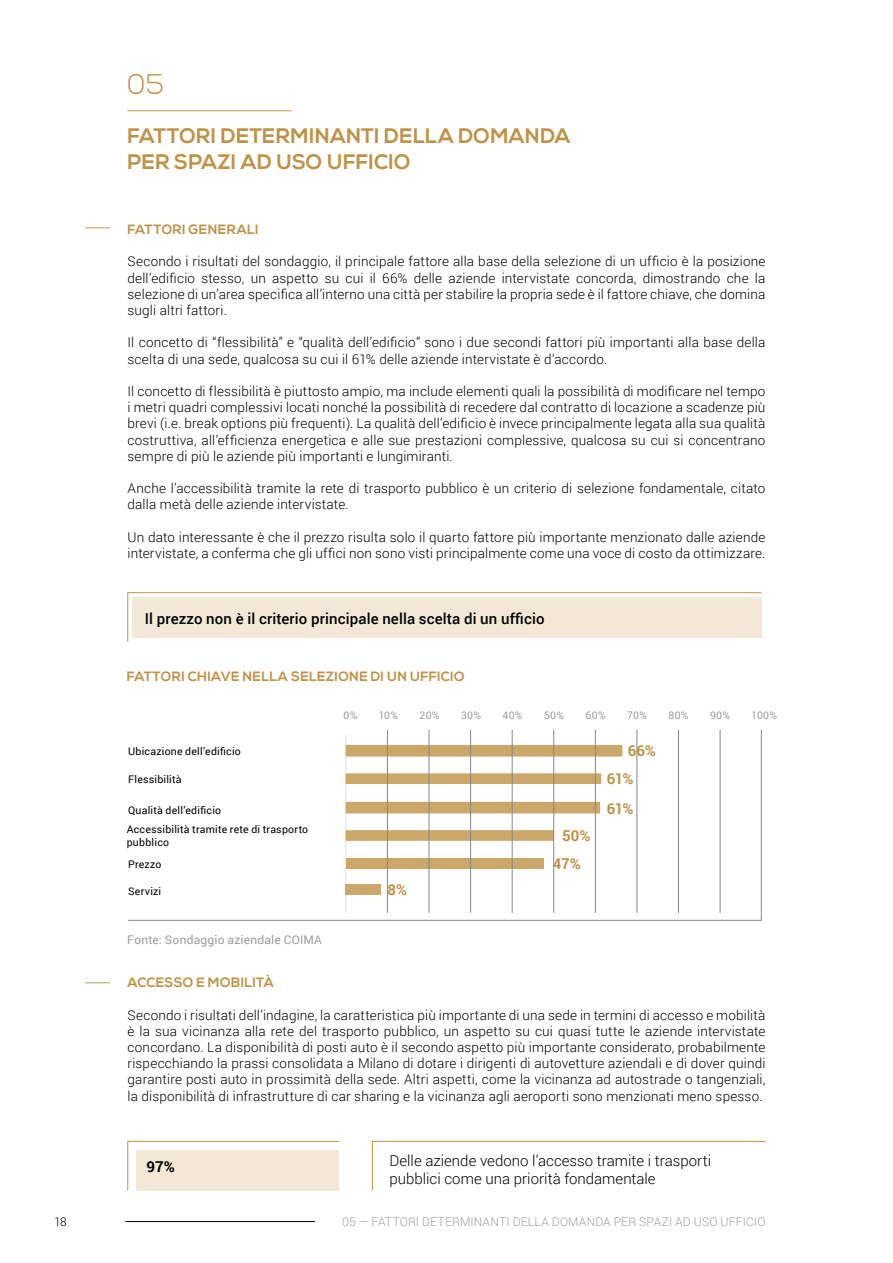
<style>
.page{position:relative;width:893px;height:1263px;background:#fff}
.page>*{position:absolute;margin:0;border:0;box-sizing:border-box;transform-origin:0 0}
.t1{font:300 28.5px "Nexa";color:#be9347}
.t2{font:700 21px/25.2px "Nexa";letter-spacing:.015em;color:#be9347}
.t3{font:300 15px/18px "Roboto";color:#000}
.t4{font:500 15px "Roboto";letter-spacing:.01em;color:#000}
.t5{font:700 15px/27.6px "Roboto";letter-spacing:-.015em;color:#be9347}
.t6{font:700 15px "Roboto";color:#000}
.t7{font:300 13.5px/16.2px "Roboto";letter-spacing:.015em;color:#000;text-align:justify}
.t8{font:700 13.5px "Nexa";letter-spacing:.03em;color:#be9347}
.t9{font:300 12px "Roboto";letter-spacing:.015em;color:#9d9d9c}
.t10{font:12px "Roboto";letter-spacing:.015em;color:#9d9d9c}
.t11{font:300 12px "Roboto";color:#000}
.t12{font:10.5px/12.6px "Roboto";letter-spacing:.02em;color:#000}
.t13{font:10.5px "Roboto";letter-spacing:.025em;color:#9d9d9c}
</style>
<div class="page">
<hr style="left:125px;top:1221px;width:640px;height:1px;background:#000">
<svg style="left:127px;top:592px;width:635px;height:50px"></svg>
<div style="left:132px;top:597px;width:629px;height:40px;background:#f3e8d7"></div>
<div style="left:315px;top:1213px;width:450px;height:19px;background:#fff"></div>
<hr style="left:128px;top:110px;width:164px;height:1px;background:#be9347">
<svg style="left:127px;top:1141px;width:213px;height:50px"></svg>
<svg style="left:372px;top:1141px;width:394px;height:50px"></svg>
<svg style="left:85px;top:982px;width:25px;height:1px"></svg>
<svg style="left:85px;top:227px;width:25px;height:1px"></svg>
<svg style="left:128px;top:729px;width:634px;height:192px"></svg>
<hr style="left:345px;top:734px;width:1px;height:179px;background:#e1e1e1">
<svg style="left:346px;top:745px;width:276px;height:96px"></svg>
<div style="left:346px;top:858px;width:198px;height:10px;background:#cca76a"></div>
<div style="left:346px;top:885px;width:35px;height:10px;background:#cca76a"></div>
<hr style="left:387px;top:730px;width:1px;height:183px;background:#878787">
<hr style="left:429px;top:730px;width:1px;height:183px;background:#878787">
<hr style="left:470px;top:730px;width:1px;height:183px;background:#878787">
<hr style="left:512px;top:730px;width:1px;height:183px;background:#878787">
<hr style="left:553px;top:730px;width:1px;height:183px;background:#878787">
<hr style="left:595px;top:730px;width:1px;height:183px;background:#878787">
<hr style="left:637px;top:730px;width:1px;height:183px;background:#878787">
<hr style="left:678px;top:730px;width:1px;height:183px;background:#878787">
<hr style="left:720px;top:730px;width:1px;height:183px;background:#878787">
<h1 class="t1" style="left:128px;top:68px;width:38px">05</h1>
<h2 class="t2" style="left:128px;top:124px;width:444px">FATTORI DETERMINANTI DELLA DOMANDA<br>PER SPAZI AD USO UFFICIO</h2>
<p class="t8" style="left:128px;top:221px;width:133px">FATTORI GENERALI</p>
<p class="t7" style="left:128px;top:253px;width:639px">Secondo i risultati del sondaggio, il principale fattore alla base della selezione di un ufficio è la posizione dell’edificio stesso, un aspetto su cui il 66% delle aziende intervistate concorda, dimostrando che la selezione di un’area specifica all’interno una città per stabilire la propria sede è il fattore chiave, che domina sugli altri fattori.</p>
<p class="t7" style="left:128px;top:334px;width:639px">Il concetto di “flessibilità” e “qualità dell’edificio” sono i due secondi fattori più importanti alla base della scelta di una sede, qualcosa su cui il 61% delle aziende intervistate è d’accordo.</p>
<p class="t7" style="left:128px;top:383px;width:639px">Il concetto di flessibilità è piuttosto ampio, ma include elementi quali la possibilità di modificare nel tempo i metri quadri complessivi locati nonché la possibilità di recedere dal contratto di locazione a scadenze più brevi (i.e. break options più frequenti). La qualità dell’edificio è invece principalmente legata alla sua qualità costruttiva, all’efficienza energetica e alle sue prestazioni complessive, qualcosa su cui si concentrano sempre di più le aziende più importanti e lungimiranti.</p>
<p class="t7" style="left:128px;top:480px;width:639px">Anche l’accessibilità tramite la rete di trasporto pubblico è un criterio di selezione fondamentale, citato dalla metà delle aziende intervistate.</p>
<p class="t7" style="left:128px;top:528px;width:639px">Un dato interessante è che il prezzo risulta solo il quarto fattore più importante menzionato dalle aziende intervistate, a conferma che gli uffici non sono visti principalmente come una voce di costo da ottimizzare.</p>
<p class="t4" style="left:145px;top:608px;width:401px">Il prezzo non è il criterio principale nella scelta di un ufficio</p>
<p class="t8" style="left:127px;top:668px;width:339px">FATTORI CHIAVE NELLA SELEZIONE DI UN UFFICIO</p>
<p class="t12" style="left:128px;top:744px;width:114px">Ubicazione dell’edificio</p>
<p class="t12" style="left:128px;top:772px;width:55px">Flessibilità</p>
<p class="t12" style="left:128px;top:803px;width:95px">Qualità dell’edificio</p>
<p class="t12" style="left:127px;top:822px;width:183px">Accessibilità tramite rete di trasporto pubblico</p>
<p class="t12" style="left:128px;top:858px;width:35px">Prezzo</p>
<p class="t12" style="left:128px;top:885px;width:35px">Servizi</p>
<p class="t10" style="left:127px;top:931px;width:196px">Fonte: Sondaggio aziendale COIMA</p>
<p class="t13" style="left:344px;top:707px;width:15px">0%</p>
<p class="t13" style="left:379px;top:707px;width:21px">10%</p>
<p class="t13" style="left:420px;top:707px;width:21px">20%</p>
<p class="t13" style="left:461px;top:707px;width:21px">30%</p>
<p class="t13" style="left:502px;top:707px;width:22px">40%</p>
<p class="t13" style="left:544px;top:707px;width:22px">50%</p>
<p class="t13" style="left:586px;top:707px;width:22px">60%</p>
<p class="t13" style="left:627px;top:707px;width:21px">70%</p>
<p class="t13" style="left:668px;top:707px;width:22px">80%</p>
<p class="t13" style="left:710px;top:707px;width:22px">90%</p>
<p class="t13" style="left:751px;top:707px;width:27px">100%</p>
<p class="t5" style="left:607px;top:736px;width:50px;text-indent:21px">66%<br>61%</p>
<p class="t5" style="left:388px;top:876px;width:21px">8%</p>
<p class="t5" style="left:553px;top:821px;width:39px;text-indent:9px">50%<br>47%</p>
<p class="t5" style="left:607px;top:794px;width:28px">61%</p>
<p class="t8" style="left:128px;top:975px;width:148px">ACCESSO E MOBILITÀ</p>
<p class="t7" style="left:128px;top:1006px;width:639px">Secondo i risultati dell’indagine, la caratteristica più importante di una sede in termini di accesso e mobilità è la sua vicinanza alla rete del trasporto pubblico, un aspetto su cui quasi tutte le aziende intervistate concordano. La disponibilità di posti auto è il secondo aspetto più importante considerato, probabilmente rispecchiando la prassi consolidata a Milano di dotare i dirigenti di autovetture aziendali e di dover quindi garantire posti auto in prossimità della sede. Altri aspetti, come la vicinanza ad autostrade o tangenziali, la disponibilità di infrastrutture di car sharing e la vicinanza agli aeroporti sono menzionati meno spesso.</p>
<p class="t6" style="left:146px;top:1156px;width:30px">97%</p>
<p class="t3" style="left:390px;top:1152px;width:323px">Delle aziende vedono l’accesso tramite i trasporti pubblici come una priorità fondamentale</p>
<p class="t11" style="left:54px;top:1213px;width:14px">18</p>
<p class="t9" style="left:342px;top:1213px;width:425px">05 — FATTORI DETERMINANTI DELLA DOMANDA PER SPAZI AD USO UFFICIO</p>
</div>
